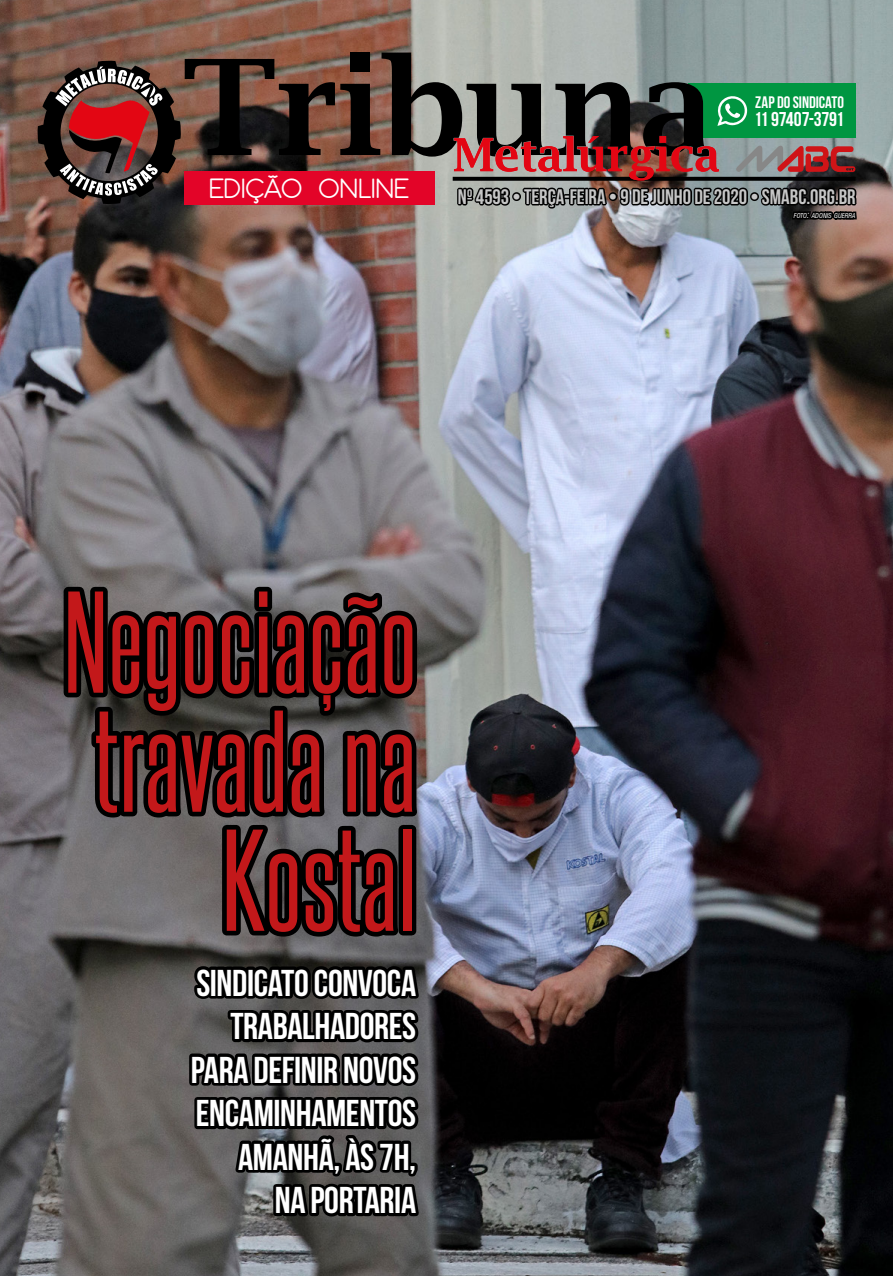
<style>
.page{position:relative;width:893px;height:1276px;background:#fff}
.page>*{position:absolute;margin:0;border:0;box-sizing:border-box;transform-origin:0 0}
.t1{font:122.85px/118.9px "Steelfish Rg";letter-spacing:.01em;color:#c3181a;text-align:right}
.t2{font:37.35px/43.5px "Bebas Neue";letter-spacing:-.01em;color:#fff;text-align:right}
.t3{font:27.6px "Moon 2.0";letter-spacing:.01em;color:#fff}
.t4{font:21px "Bebas Neue";color:#c6c6c6}
.t5{font:19.95px "Bebas Neue";letter-spacing:-.01em;color:#fff}
.t6{font:16.65px "Bebas Neue";color:#fff}
.t7{font:italic condensed 6.6px "Swiss 721 BT";color:#fff}
.s1{font-size:9.3px}
</style>
<div class="page">
<img style="left:0;top:0;width:893px;height:1276px">
<img style="left:37px;top:53px;width:822px;height:193px">
<svg style="left:59px;top:535px;width:365px;height:714px;background:#3d3b3b"></svg>
<div style="left:398px;top:825px;width:18px;height:110px;border:9px solid #000"></div>
<p class="t3" style="left:209px;top:173px;width:202px">EDIÇÃO ONLINE</p>
<p class="t6" style="left:755px;top:93px;width:91px">ZAP DO SINDICATO</p>
<p class="t5" style="left:754px;top:108px;width:92px">11 97407-3791</p>
<p class="t4" style="left:458px;top:185px;width:399px">Nº 4593 • TERÇA-FEIRA • 9 DE JUNHO DE 2020 • SMABC.ORG.BR</p>
<p class="t7" style="left:794px;top:212px;width:63px">FOTO<span class="s1">:</span> ADONIS GUERRA</p>
<h1 class="t1" style="left:64px;top:579px;width:354px">Negociação travada na<br>Kostal</h1>
<p class="t2" style="left:191px;top:960px;width:227px">SINDICATO CONVOCA<br>TRABALHADORES<br>PARA DEFINIR NOVOS<br>ENCAMINHAMENTOS<br>AMANHÃ, ÀS 7H,<br>NA PORTARIA</p>
</div>
